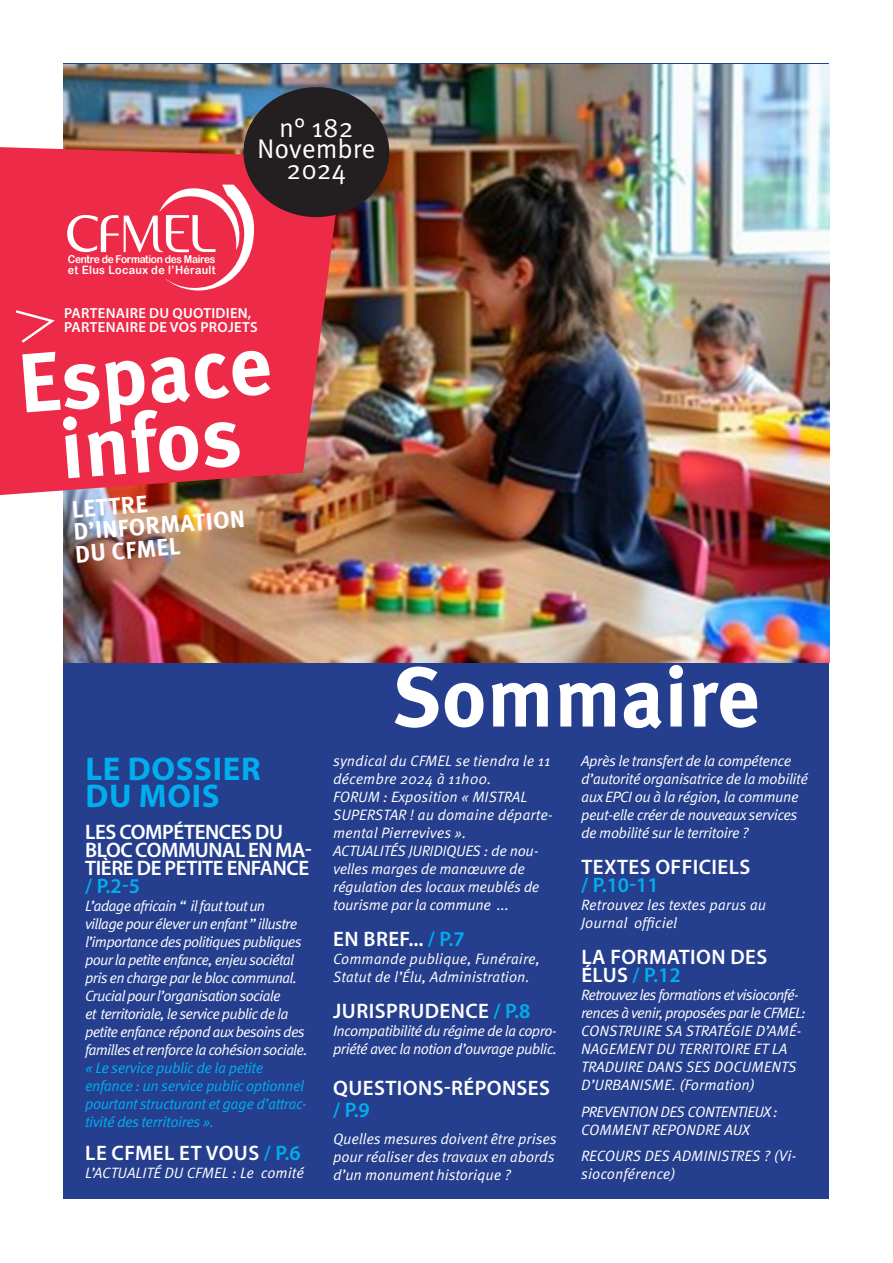
<style>
.page{position:relative;width:893px;height:1263px;background:#fff}
.page>*{position:absolute;margin:0;border:0;box-sizing:border-box;transform-origin:0 0}
.t1{font:700 83.7px "Meta Pro";color:#fff}
.t2{font:700 33px/27px "Myriad Pro";letter-spacing:.02em;color:#00aeef}
.t3{font:27px "Meta Pro Norm";letter-spacing:-.005em;color:#fff}
.t4{font:700 24px "Meta Pro";color:#fff}
.t5{font:600 21px/22.5px "Myriad Pro";letter-spacing:.02em;color:#fff}
.t6{font:600 21px/18px "Myriad Pro";letter-spacing:-.02em;color:#fff}
.t7{font:600 21px "Myriad Pro";color:#00aeef}
.t8{font:15px/18px "Meta Pro Norm Ita";color:#fff}
.t9{font:15px/18px "Meta Pro Norm Ita";letter-spacing:-.03em;color:#fff}
.t10{font:15px/18px "Meta Pro Norm Ita";letter-spacing:-.05em;color:#fff}
.t11{font:15px/18px "Meta Pro Norm Ita";letter-spacing:-.03em;color:#00aeef}
.t12{font:15px/18px "Meta Pro Norm Ita";letter-spacing:-.01em;color:#fff}
.t13{font:600 14.7px "Myriad Pro";letter-spacing:.02em;color:#fff}
.t14{font:11.55px "Arial Rounded MT Bold";letter-spacing:.03em;color:#fff;scale:.93 1}
.t15{font:10.95px "Arial Rounded MT Bold";letter-spacing:-.035em;color:#fff;scale:.93 1}
.s1{color:#00aeef}
</style>
<div class="page">
<div style="left:64px;top:64px;width:765px;height:1135px;background:#253f8e"></div>
<img style="left:64px;top:64px;width:765px;height:599px">
<svg style="left:0;top:147px;width:343px;height:348px;background:#e23147"></svg>
<svg style="left:67px;top:185px;width:187px;height:110px;background:#f04e66"></svg>
<svg style="left:13px;top:308px;width:45px;height:37px;background:#ee405a"></svg>
<div style="left:243px;top:87px;width:146px;height:130px;background:#231f20;border-radius:50%"></div>
<p class="t15" style="left:68px;top:253px;width:160px">Centre de Formation des Maires</p>
<p class="t14" style="left:68px;top:263px;width:160px">et Elus Locaux de l’Hérault</p>
<p class="t3" style="left:279px;top:108px;width:76px">n° 182</p>
<p class="t3" style="left:257px;top:129px;width:120px">Novembre</p>
<p class="t3" style="left:286px;top:150px;width:61px">2024</p>
<p class="t13" style="left:64px;top:303px;width:189px">PARTENAIRE DU QUOTIDIEN,</p>
<p class="t13" style="left:64px;top:318px;width:195px">PARTENAIRE DE VOS PROJETS</p>
<p class="t1" style="left:12px;top:320px;width:255px;rotate:-5deg">Espace</p>
<p class="t1" style="left:54px;top:385px;width:183px;rotate:-5deg">infos</p>
<p class="t4" style="left:70px;top:490px;width:77px;rotate:-4deg">LETTRE</p>
<p class="t4" style="left:72px;top:512px;width:173px;rotate:-4deg">D’INFORMATION</p>
<p class="t4" style="left:74px;top:535px;width:107px;rotate:-4deg">DU CFMEL</p>
<p class="t2" style="left:85px;top:754px;width:177px">LE DOSSIER<br>DU MOIS</p>
<p class="t6" style="left:85px;top:823px;width:228px">LES COMPÉTENCES DU<br>BLOC COMMUNAL EN MA-<br>TIÈRE DE PETITE ENFANCE <span class="s1">/ P.2-5</span></p>
<p class="t10" style="left:85px;top:896px;width:224px">L’adage africain “ il faut tout un village pour élever un enfant ” illustre l’importance des politiques publiques pour la petite enfance, enjeu sociétal pris en charge par le bloc communal.<br>Crucial pour l’organisation sociale<br>et territoriale, le service public de la petite enfance répond aux besoins des familles et renforce la cohésion sociale.</p>
<p class="t11" style="left:85px;top:1058px;width:223px">« Le service public de la petite enfance : un service public optionnel pourtant structurant et gage d’attrac&shy;tivité des territoires ».</p>
<p class="t5" style="left:85px;top:1141px;width:217px">LE CFMEL ET VOUS <span class="s1">/ P.6</span></p>
<p class="t8" style="left:85px;top:1163px;width:220px">L’ACTUALITÉ DU CFMEL : Le comité</p>
<p class="t1" style="left:392px;top:632px;width:369px">Sommaire</p>
<p class="t8" style="left:333px;top:751px;width:219px">syndical du CFMEL se tiendra le 11 décembre 2024 à 11h00.</p>
<p class="t8" style="left:333px;top:787px;width:221px">FORUM : Exposition « MISTRAL<br>SUPERSTAR ! au domaine départe&shy;mental Pierrevives ».</p>
<p class="t9" style="left:333px;top:841px;width:208px">ACTUALITÉS JURIDIQUES : de nou&shy;velles marges de manœuvre de régulation des locaux meublés de tourisme par la commune ...</p>
<p class="t5" style="left:333px;top:927px;width:133px">EN BREF... <span class="s1">/ P.7</span></p>
<p class="t8" style="left:333px;top:949px;width:209px">Commande publique, Funéraire,<br>Statut de l’Élu, Administration.</p>
<p class="t5" style="left:333px;top:999px;width:199px">JURISPRUDENCE <span class="s1">/ P.8</span></p>
<p class="t9" style="left:333px;top:1021px;width:226px">Incompatibilité du régime de la copro&shy;priété avec la notion d’ouvrage public.</p>
<p class="t5" style="left:333px;top:1076px;width:218px">QUESTIONS-RÉPONSES <span class="s1">/ P.9</span></p>
<p class="t12" style="left:333px;top:1128px;width:225px">Quelles mesures doivent être prises pour réaliser des travaux en abords d’un monument historique ?</p>
<p class="t9" style="left:581px;top:751px;width:228px">Après le transfert de la compétence d’autorité organisatrice de la mobilité aux EPCI ou à la région, la commune peut-elle créer de nouveaux services de mobilité sur le territoire ?</p>
<p class="t5" style="left:581px;top:855px;width:171px">TEXTES OFFICIELS</p>
<p class="t7" style="left:581px;top:872px;width:79px">/ P.10-11</p>
<p class="t8" style="left:581px;top:895px;width:187px">Retrouvez les textes parus au<br>Journal officiel</p>
<p class="t5" style="left:581px;top:947px;width:187px;line-height:18px">LA FORMATION DES<br>ÉLUS <span class="s1">/ P.12</span></p>
<p class="t10" style="left:581px;top:985px;width:226px">Retrouvez les formations et visioconfé&shy;rences à venir, proposées par le CFMEL:</p>
<p class="t8" style="left:581px;top:1021px;width:222px">CONSTRUIRE SA STRATÉGIE D’AMÉ-<br>NAGEMENT DU TERRITOIRE ET LA<br>TRADUIRE DANS SES DOCUMENTS<br>D’URBANISME. (Formation)</p>
<p class="t9" style="left:581px;top:1101px;width:198px">PREVENTION DES CONTENTIEUX :<br>COMMENT REPONDRE AUX</p>
<p class="t8" style="left:581px;top:1146px;width:217px">RECOURS DES ADMINISTRES ? (Vi&shy;sioconférence)</p>
</div>
